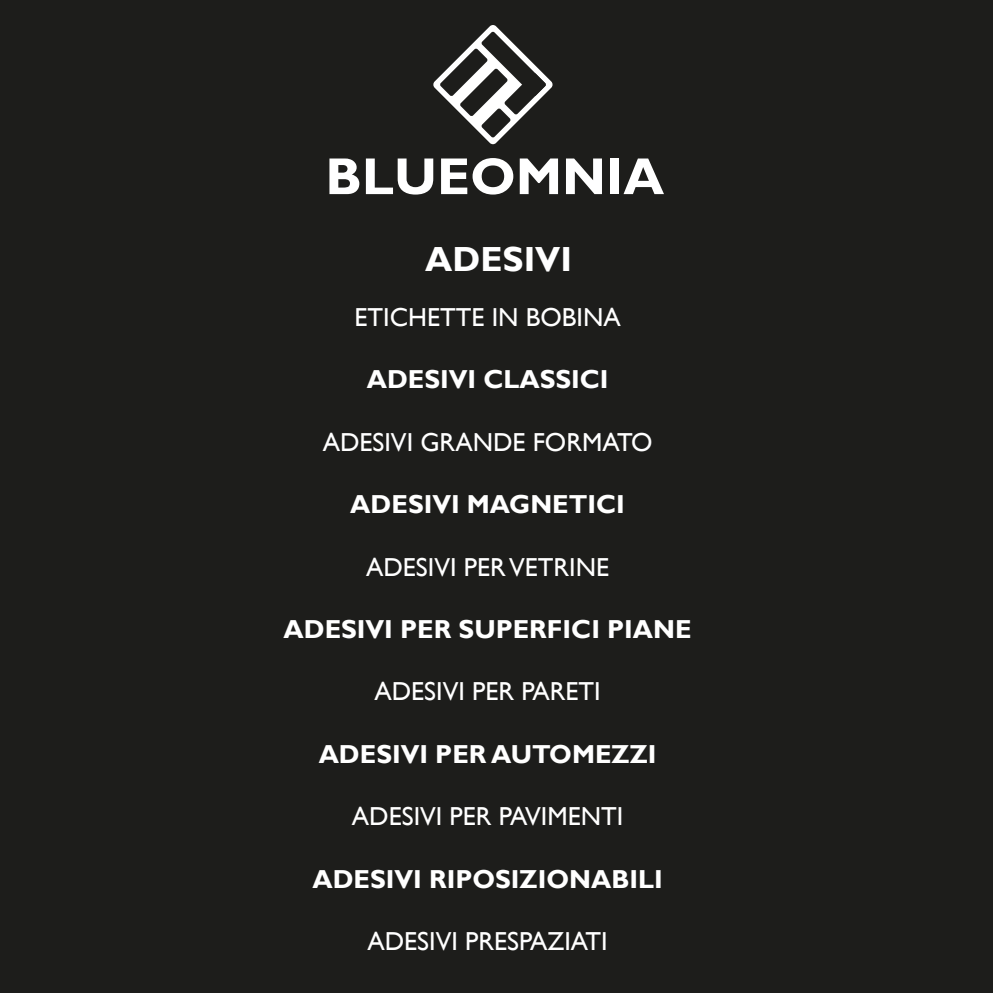
<style>
.page{position:relative;width:993px;height:993px;background:#fff}
.page>*{position:absolute;margin:0;border:0;box-sizing:border-box;transform-origin:0 0}
.t1{font:700 34.82px "Gill Sans";color:#fff}
.t2{font:25.9px "Gill Sans";color:#fff}
.t3{font:700 25.9px "Gill Sans";color:#fff}
</style>
<div class="page">
<div style="left:0;top:0;width:992px;height:992px;background:#1d1d1b"></div>
<svg style="left:329px;top:158px;width:30px;height:36px"></svg>
<svg style="left:366px;top:158px;width:67px;height:36px"></svg>
<svg style="left:441px;top:158px;width:72px;height:36px"></svg>
<svg style="left:519px;top:158px;width:39px;height:36px"></svg>
<svg style="left:566px;top:158px;width:35px;height:36px"></svg>
<div style="left:610px;top:158px;width:9px;height:36px;background:#fff"></div>
<svg style="left:623px;top:158px;width:40px;height:36px"></svg>
<svg style="left:433px;top:25px;width:119px;height:120px"></svg>
<p class="t1" style="left:425px;top:238px;width:148px">ADESIVI</p>
<p class="t2" style="left:354px;top:302px;width:267px">ETICHETTE IN BOBINA</p>
<p class="t3" style="left:366px;top:364px;width:243px">ADESIVI CLASSICI</p>
<p class="t2" style="left:322px;top:427px;width:331px">ADESIVI GRANDE FORMATO</p>
<p class="t3" style="left:350px;top:488px;width:276px">ADESIVI MAGNETICI</p>
<p class="t2" style="left:366px;top:551px;width:244px">ADESIVI PER VETRINE</p>
<p class="t3" style="left:283px;top:613px;width:409px">ADESIVI PER SUPERFICI PIANE</p>
<p class="t2" style="left:374px;top:676px;width:228px">ADESIVI PER PARETI</p>
<p class="t3" style="left:318px;top:738px;width:339px">ADESIVI PER AUTOMEZZI</p>
<p class="t2" style="left:352px;top:801px;width:273px">ADESIVI PER PAVIMENTI</p>
<p class="t3" style="left:312px;top:863px;width:352px">ADESIVI RIPOSIZIONABILI</p>
<p class="t2" style="left:367px;top:926px;width:242px">ADESIVI PRESPAZIATI</p>
</div>
